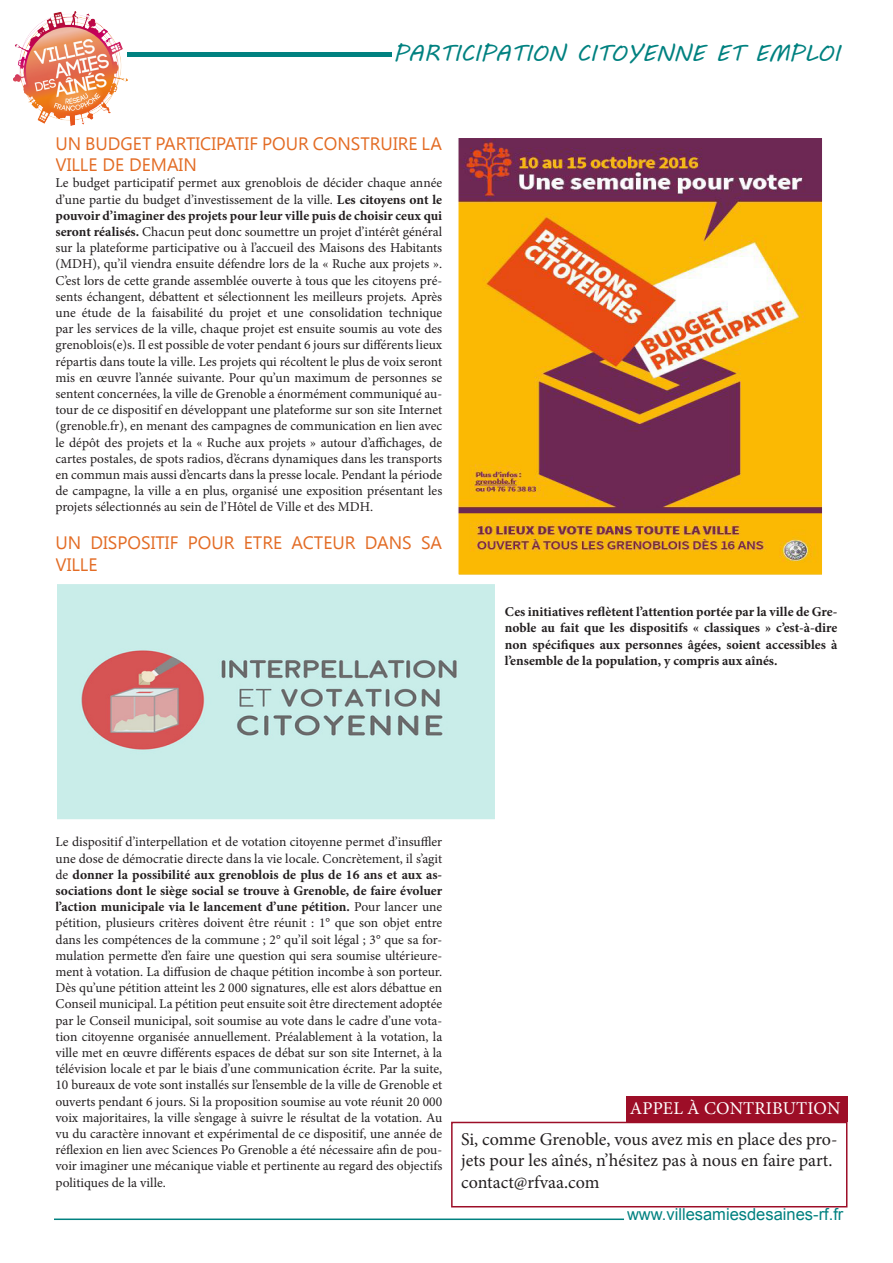
<style>
.page{position:relative;width:893px;height:1263px;background:#fff}
.page>*{position:absolute;margin:0;border:0;box-sizing:border-box;transform-origin:0 0}
.t1{font:22.5px "MV Boli";color:#008180}
.t2{font:18px/21.6px "Minion Pro";color:#231f20}
.t3{font:18px "Minion Pro";letter-spacing:.01em;color:#fff}
.t4{font:16.5px "Arial";color:#008180}
.t5{font:13.5px/16.2px "Minion Pro";color:#231f20;text-align:justify}
.t6{font:700 13.5px/16.2px "Minion Pro";color:#231f20;text-align:justify}
.s1{font-weight:700}
</style>
<div class="page">
<img style="left:14px;top:12px;width:114px;height:113px">
<div style="left:128px;top:52px;width:264px;height:5px;background:#008180"></div>
<svg style="left:625px;top:1206px;width:223px;height:2px"></svg>
<hr style="left:54px;top:1218px;width:570px;height:2px;background:#008180">
<div style="left:451px;top:1122px;width:396px;height:85px;border:2px solid #9d0e27"></div>
<div style="left:625px;top:1096px;width:222px;height:26px;background:#9d0e27"></div>
<img style="left:59px;top:586px;width:434px;height:232px">
<div style="left:56px;top:583px;width:440px;height:238px;border:2px solid #fff"></div>
<img style="left:460px;top:139px;width:360px;height:434px">
<div style="left:457px;top:136px;width:366px;height:440px;border:2px solid #fff"></div>
<p class="t1" style="left:393px;top:38px;width:448px">PARTICIPATION CITOYENNE ET EMPLOI</p>
<p class="t5" style="left:56px;top:175px;width:388px">Le budget participatif permet aux grenoblois de décider chaque année d’une partie du budget d’investissement de la ville. <span class="s1">Les citoyens ont le pouvoir d’imaginer des projets pour leur ville puis de choisir ceux qui seront réalisés.</span> Chacun peut donc soumettre un projet d’intérêt général sur la plateforme participative ou à l’accueil des Maisons des Habitants (MDH), qu’il viendra ensuite défendre lors de la « Ruche aux projets ».<br>C’est lors de cette grande assemblée ouverte à tous que les citoyens pré&shy;sents échangent, débattent et sélectionnent les meilleurs projets. Après une étude de la faisabilité du projet et une consolidation technique par les services de la ville, chaque projet est ensuite soumis au vote des grenoblois(e)s. Il est possible de voter pendant 6 jours sur différents lieux répartis dans toute la ville. Les projets qui récoltent le plus de voix seront mis en œuvre l’année suivante. Pour qu’un maximum de personnes se sentent concernées, la ville de Grenoble a énormément communiqué au&shy;tour de ce dispositif en développant une plateforme sur son site Internet (grenoble.fr), en menant des campagnes de communication en lien avec le dépôt des projets et la « Ruche aux projets » autour d’affichages, de cartes postales, de spots radios, d’écrans dynamiques dans les transports en commun mais aussi d’encarts dans la presse locale. Pendant la période de campagne, la ville a en plus, organisé une exposition présentant les projets sélectionnés au sein de l’Hôtel de Ville et des MDH.</p>
<p class="t6" style="left:505px;top:604px;width:334px">Ces initiatives reflètent l’attention portée par la ville de Gre&shy;noble au fait que les dispositifs « classiques » c’est-à-dire non spécifiques aux personnes âgées, soient accessibles à l’ensemble de la population, y compris aux aînés.</p>
<p class="t5" style="left:56px;top:834px;width:388px">Le dispositif d’interpellation et de votation citoyenne permet d’insuffler une dose de démocratie directe dans la vie locale. Concrètement, il s’agit de <span class="s1">donner la possibilité aux grenoblois de plus de 16 ans et aux as&shy;sociations dont le siège social se trouve à Grenoble, de faire évoluer l’action municipale via le lancement d’une pétition.</span> Pour lancer une pétition, plusieurs critères doivent être réunit : 1° que son objet entre dans les compétences de la commune ; 2° qu’il soit légal ; 3° que sa for&shy;mulation permette d’en faire une question qui sera soumise ultérieure&shy;ment à votation. La diffusion de chaque pétition incombe à son porteur.<br>Dès qu’une pétition atteint les 2 000 signatures, elle est alors débattue en Conseil municipal. La pétition peut ensuite soit être directement adoptée par le Conseil municipal, soit soumise au vote dans le cadre d’une vota&shy;tion citoyenne organisée annuellement. Préalablement à la votation, la ville met en œuvre différents espaces de débat sur son site Internet, à la télévision locale et par le biais d’une communication écrite. Par la suite, 10 bureaux de vote sont installés sur l’ensemble de la ville de Grenoble et ouverts pendant 6 jours. Si la proposition soumise au vote réunit 20 000 voix majoritaires, la ville s’engage à suivre le résultat de la votation. Au vu du caractère innovant et expérimental de ce dispositif, une année de réflexion en lien avec Sciences Po Grenoble a été nécessaire afin de pou&shy;voir imaginer une mécanique viable et pertinente au regard des objectifs politiques de la ville.</p>
<p class="t3" style="left:630px;top:1096px;width:212px">APPEL À CONTRIBUTION</p>
<p class="t2" style="left:461px;top:1128px;width:378px">Si, comme Grenoble, vous avez mis en place des pro&shy;jets pour les aînés, n’hésitez pas à nous en faire part.</p>
<p class="t2" style="left:461px;top:1171px;width:140px">contact@rfvaa.com</p>
<p class="t4" style="left:627px;top:1203px;width:218px">www.villesamiesdesaines-rf.fr</p>
</div>
